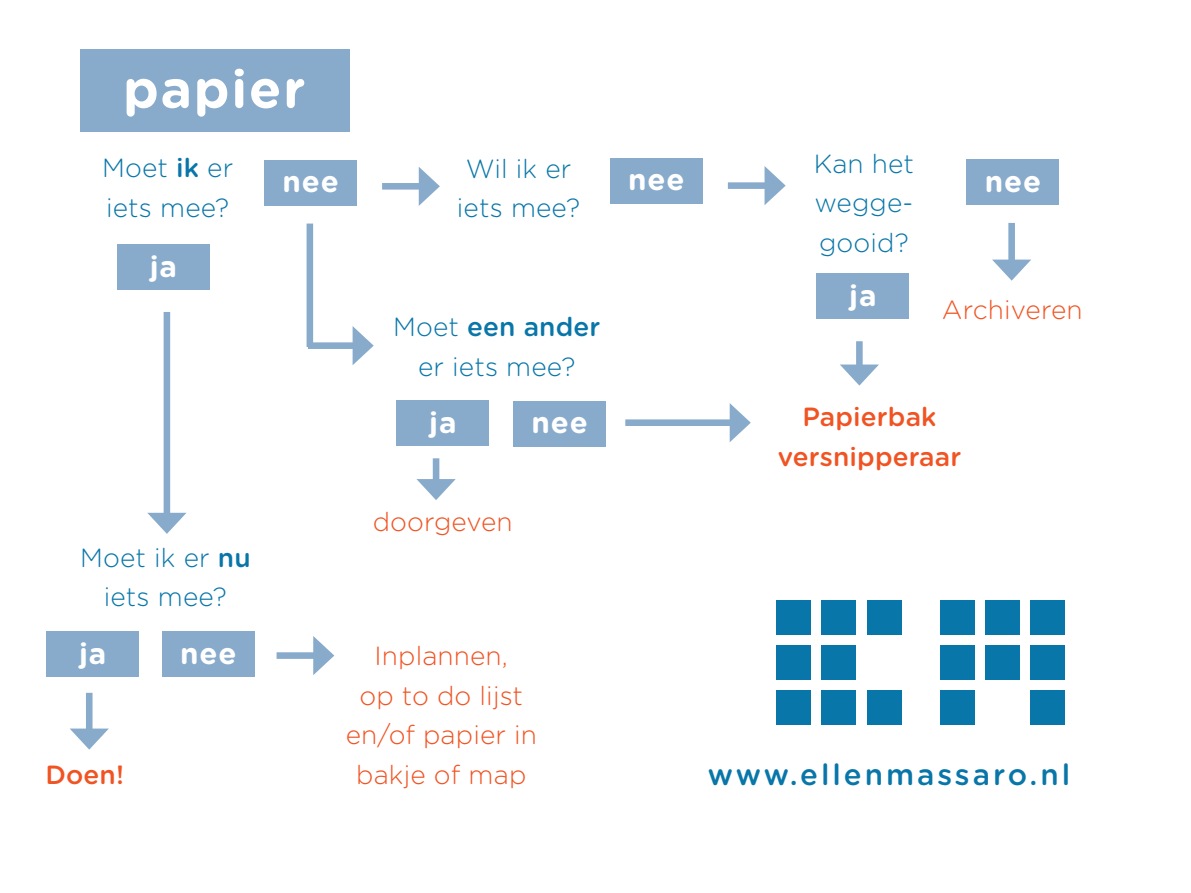
<style>
.page{position:relative;width:1191px;height:893px;background:#fff}
.page>*{position:absolute;margin:0;border:0;box-sizing:border-box;transform-origin:0 0}
.t1{font:700 53.2px "Gotham Rounded";letter-spacing:.03em;color:#fff}
.t2{font:700 29.75px "Gotham Rounded";letter-spacing:.03em;color:#fff}
.t3{font:500 29.75px "Gotham Rounded";letter-spacing:.1em;color:#0976a9}
.t4{font:300 26.25px/39.6px "Gotham Rounded";letter-spacing:.005em;color:#0976a9;text-align:center}
.t5{font:300 26.25px/39.6px "Gotham Rounded";letter-spacing:.005em;color:#f15322;text-align:center}
.t6{font:500 26.25px/39.6px "Gotham Rounded";letter-spacing:.005em;color:#f15322;text-align:center}
.s1{font-weight:500}
</style>
<div class="page">
<div style="left:80px;top:50px;width:269px;height:82px;background:#88abcc"></div>
<div style="left:117px;top:244px;width:93px;height:46px;background:#88abcc"></div>
<div style="left:164px;top:312px;width:6px;height:207px;background:#88abcc"></div>
<svg style="left:147px;top:513px;width:39px;height:21px"></svg>
<div style="left:264px;top:160px;width:93px;height:46px;background:#88abcc"></div>
<div style="left:382px;top:183px;width:42px;height:7px;background:#88abcc"></div>
<svg style="left:419px;top:167px;width:21px;height:39px"></svg>
<div style="left:610px;top:158px;width:92px;height:45px;background:#88abcc"></div>
<div style="left:728px;top:182px;width:42px;height:7px;background:#88abcc"></div>
<svg style="left:764px;top:166px;width:21px;height:39px"></svg>
<div style="left:816px;top:273px;width:93px;height:46px;background:#88abcc"></div>
<div style="left:856px;top:341px;width:6px;height:29px;background:#88abcc"></div>
<svg style="left:840px;top:364px;width:39px;height:22px"></svg>
<div style="left:162px;top:631px;width:92px;height:46px;background:#88abcc"></div>
<div style="left:276px;top:652px;width:43px;height:7px;background:#88abcc"></div>
<svg style="left:313px;top:636px;width:21px;height:39px"></svg>
<div style="left:966px;top:160px;width:93px;height:45px;background:#88abcc"></div>
<div style="left:1008px;top:223px;width:7px;height:42px;background:#88abcc"></div>
<svg style="left:992px;top:260px;width:39px;height:21px"></svg>
<div style="left:396px;top:400px;width:93px;height:46px;background:#88abcc"></div>
<div style="left:46px;top:631px;width:93px;height:46px;background:#88abcc"></div>
<div style="left:86px;top:693px;width:7px;height:41px;background:#88abcc"></div>
<svg style="left:70px;top:728px;width:39px;height:22px"></svg>
<div style="left:306px;top:224px;width:7px;height:123px;background:#88abcc"></div>
<div style="left:308px;top:342px;width:50px;height:7px;background:#88abcc"></div>
<svg style="left:352px;top:326px;width:22px;height:39px"></svg>
<div style="left:776px;top:600px;width:35px;height:34px;background:#0976a9"></div>
<div style="left:821px;top:600px;width:35px;height:34px;background:#0976a9"></div>
<div style="left:866px;top:600px;width:35px;height:34px;background:#0976a9"></div>
<div style="left:776px;top:645px;width:35px;height:35px;background:#0976a9"></div>
<div style="left:821px;top:645px;width:35px;height:35px;background:#0976a9"></div>
<div style="left:776px;top:690px;width:35px;height:35px;background:#0976a9"></div>
<div style="left:821px;top:690px;width:35px;height:35px;background:#0976a9"></div>
<div style="left:866px;top:690px;width:35px;height:35px;background:#0976a9"></div>
<div style="left:940px;top:600px;width:35px;height:34px;background:#0976a9"></div>
<div style="left:985px;top:600px;width:35px;height:34px;background:#0976a9"></div>
<div style="left:1030px;top:600px;width:35px;height:34px;background:#0976a9"></div>
<div style="left:940px;top:645px;width:35px;height:35px;background:#0976a9"></div>
<div style="left:985px;top:645px;width:35px;height:35px;background:#0976a9"></div>
<div style="left:1030px;top:645px;width:35px;height:35px;background:#0976a9"></div>
<div style="left:940px;top:690px;width:35px;height:35px;background:#0976a9"></div>
<div style="left:1030px;top:690px;width:35px;height:35px;background:#0976a9"></div>
<div style="left:433px;top:458px;width:6px;height:27px;background:#88abcc"></div>
<svg style="left:416px;top:479px;width:40px;height:21px"></svg>
<div style="left:513px;top:401px;width:93px;height:46px;background:#88abcc"></div>
<div style="left:625px;top:419px;width:110px;height:7px;background:#88abcc"></div>
<svg style="left:729px;top:403px;width:22px;height:39px"></svg>
<h1 class="t1" style="left:123px;top:50px;width:184px">papier</h1>
<p class="t4" style="left:102px;top:147px;width:133px;text-align:left">Moet <span class="s1">ik</span> er iets mee?</p>
<p class="t2" style="left:150px;top:244px;width:29px">ja</p>
<p class="t2" style="left:282px;top:160px;width:58px">nee</p>
<p class="t4" style="left:457px;top:148px;width:125px">Wil ik er iets mee?</p>
<p class="t4" style="left:393px;top:306px;width:209px">Moet <span class="s1">een ander </span>er iets mee?</p>
<p class="t2" style="left:429px;top:400px;width:29px">ja</p>
<p class="t2" style="left:531px;top:401px;width:58px">nee</p>
<p class="t5" style="left:373px;top:500px;width:141px">doorgeven</p>
<p class="t4" style="left:80px;top:537px;width:172px">Moet ik er <span class="s1">nu </span>iets mee?</p>
<p class="t2" style="left:79px;top:631px;width:29px">ja</p>
<p class="t2" style="left:180px;top:631px;width:58px">nee</p>
<p class="t5" style="left:346px;top:635px;width:192px">Inplannen,<br>op to do lijst en/of papier in bakje of map</p>
<p class="t6" style="left:45px;top:753px;width:80px">Doen!</p>
<p class="t2" style="left:628px;top:158px;width:58px">nee</p>
<p class="t4" style="left:813px;top:143px;width:102px;text-align:justify">Kan het wegge&shy;gooid?</p>
<p class="t2" style="left:849px;top:273px;width:29px">ja</p>
<p class="t2" style="left:984px;top:160px;width:58px">nee</p>
<p class="t5" style="left:942px;top:289px;width:142px">Archiveren</p>
<p class="t6" style="left:778px;top:396px;width:185px">Papierbak versnipperaar</p>
<p class="t3" style="left:708px;top:753px;width:364px">www.ellenmassaro.nl</p>
</div>
